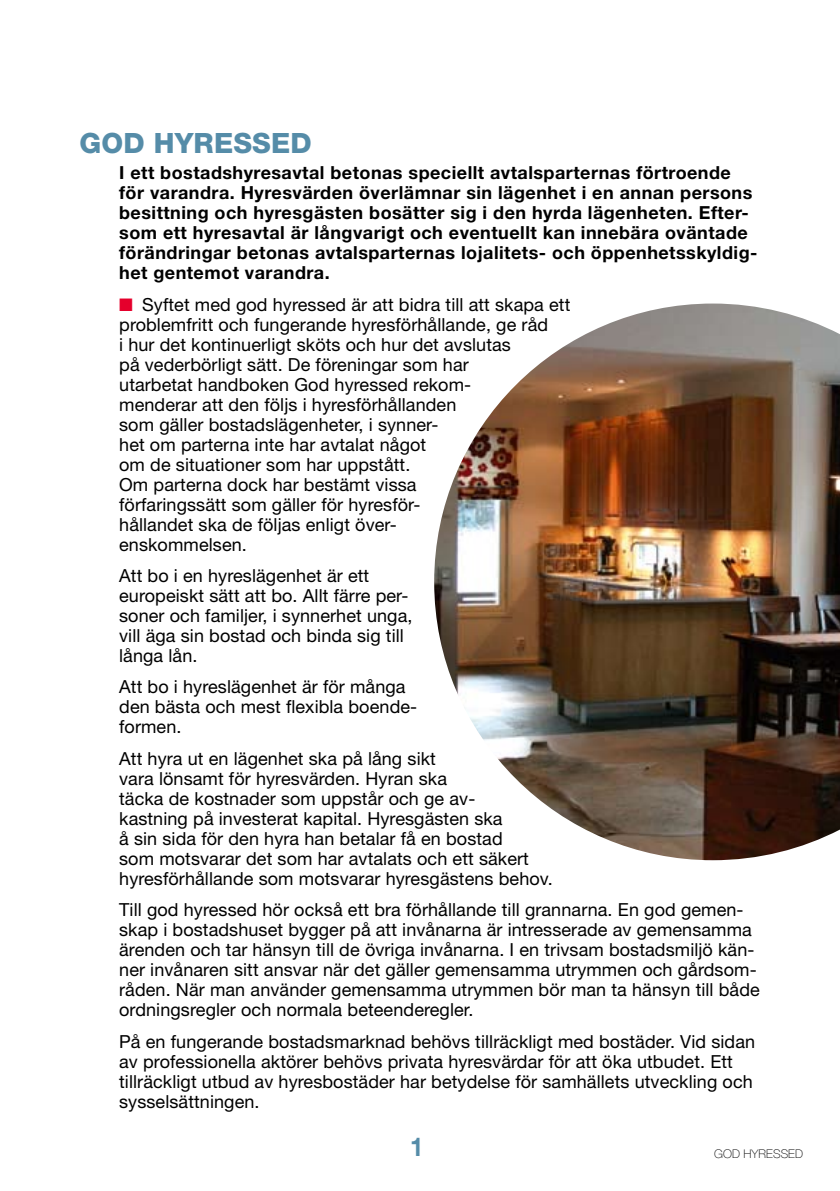
<style>
.page{position:relative;width:840px;height:1191px;background:#fff}
.page>*{position:absolute;margin:0;border:0;box-sizing:border-box;transform-origin:0 0}
.t1{font:800 28px "Helvetica Neue LT Std";letter-spacing:.005em;color:#558ca8}
.t2{font:700 26px "Helvetica Neue LT Std";color:#558ca8;scale:.93 1}
.t3{font:18px/20px "Helvetica Neue LT Std";letter-spacing:.005em;color:#000}
.t4{font:700 18px/20px "Helvetica Neue LT Std";letter-spacing:.025em;color:#000}
.t5{font:100 12px "Helvetica Neue LT Std";letter-spacing:.005em;color:#000}
.s1{color:#e5002c}
</style>
<div class="page">
<img style="left:434px;top:303px;width:405px;height:557px">
<h1 class="t1" style="left:79px;top:127px;width:234px">GOD HYRESSED</h1>
<p class="t4" style="left:119px;top:162px;width:639px">I ett bostadshyresavtal betonas speciellt avtalsparternas förtroende för varandra. Hyresvärden överlämnar sin lägenhet i en annan persons besittning och hyresgästen bosätter sig i den hyrda lägenheten. Efter&shy;som ett hyresavtal är långvarigt och eventuellt kan innebära oväntade förändringar betonas avtalsparternas lojalitets- och öppenhetsskyldig&shy;het gentemot varandra.</p>
<p class="t3" style="left:119px;top:294px;width:452px"><span class="s1">■</span> Syftet med god hyressed är att bidra till att skapa ett problemfritt och fungerande hyresförhållande, ge råd<br>i hur det kontinuerligt sköts och hur det avslutas<br>på vederbörligt sätt. De föreningar som har<br>utarbetat handboken God hyressed rekom‑<br>menderar att den följs i hyresförhållanden<br>som gäller bostadslägenheter, i synner‑<br>het om parterna inte har avtalat något<br>om de situationer som har uppstått.<br>Om parterna dock har bestämt vissa<br>förfaringssätt som gäller för hyresför‑<br>hållandet ska de följas enligt över‑<br>enskommelsen.</p>
<p class="t3" style="left:119px;top:565px;width:295px">Att bo i en hyreslägenhet är ett europeiskt sätt att bo. Allt färre per‑ soner och familjer, i synnerhet unga, vill äga sin bostad och binda sig till långa lån.</p>
<p class="t3" style="left:119px;top:677px;width:299px">Att bo i hyreslägenhet är för många den bästa och mest flexibla boende‑ formen.</p>
<p class="t3" style="left:119px;top:748px;width:435px">Att hyra ut en lägenhet ska på lång sikt<br>vara lönsamt för hyresvärden. Hyran ska<br>täcka de kostnader som uppstår och ge av‑<br>kastning på investerat kapital. Hyresgästen ska<br>å sin sida för den hyra han betalar få en bostad<br>som motsvarar det som har avtalats och ett säkert hyresförhållande som motsvarar hyresgästens behov.</p>
<p class="t3" style="left:119px;top:899px;width:641px">Till god hyressed hör också ett bra förhållande till grannarna. En god gemen‑ skap i bostadshuset bygger på att invånarna är intresserade av gemensamma ärenden och tar hänsyn till de övriga invånarna. I en trivsam bostadsmiljö kän‑ ner invånaren sitt ansvar när det gäller gemensamma utrymmen och gårdsom‑ råden. När man använder gemensamma utrymmen bör man ta hänsyn till både ordningsregler och normala beteenderegler.</p>
<p class="t3" style="left:119px;top:1031px;width:637px">På en fungerande bostadsmarknad behövs tillräckligt med bostäder. Vid sidan av professionella aktörer behövs privata hyresvärdar för att öka utbudet. Ett tillräckligt utbud av hyresbostäder har betydelse för samhällets utveckling och sysselsättningen.</p>
<h2 class="t2" style="left:410px;top:1130px;width:16px">1</h2>
<p class="t5" style="left:713px;top:1146px;width:90px">GOD HYRESSED</p>
</div>
